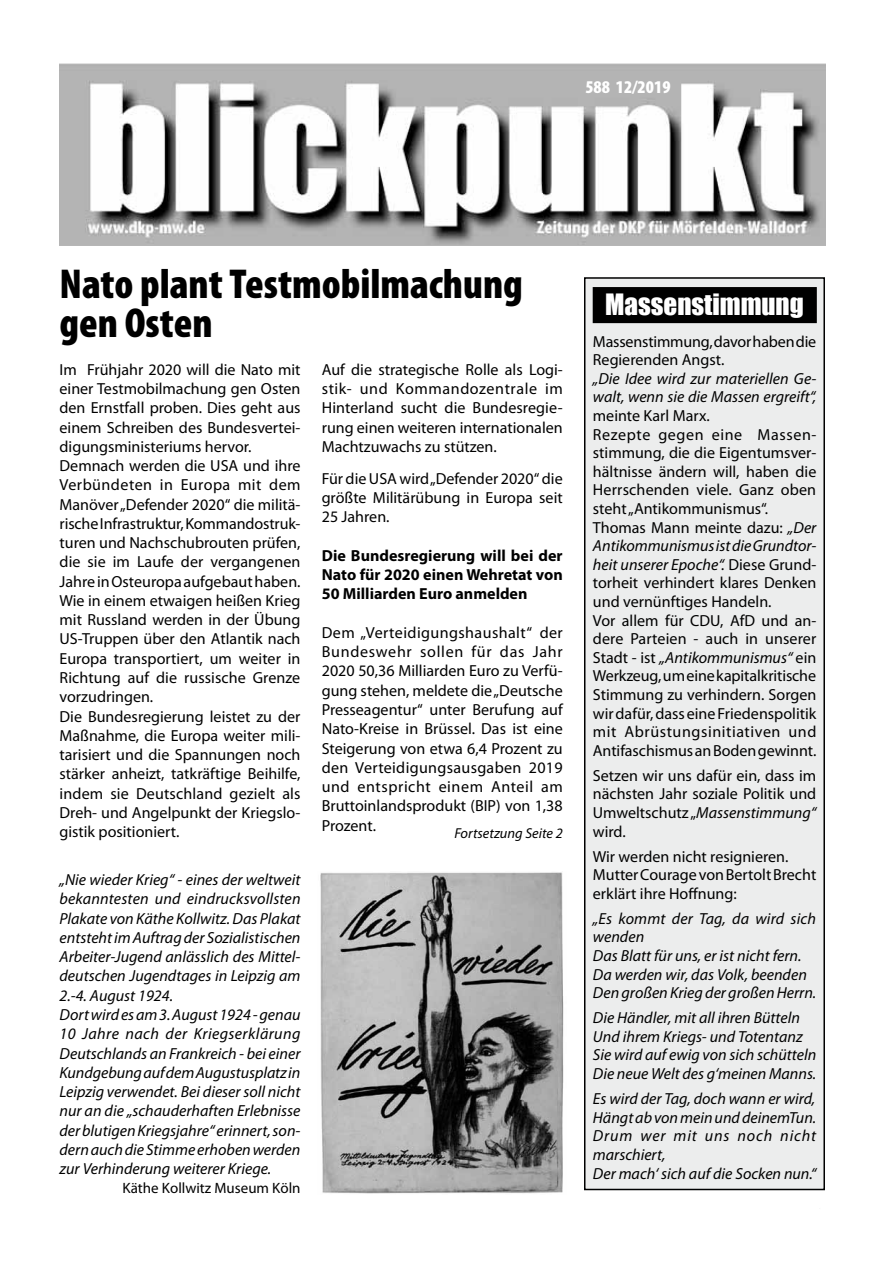
<style>
.page{position:relative;width:893px;height:1263px;background:#fff}
.page>*{position:absolute;margin:0;border:0;box-sizing:border-box;transform-origin:0 0}
.t1{font:900 condensed 42px/39px "Myriad Pro";color:#000}
.t2{font:27px "Impact";color:#fff}
.t3{font:900 condensed 18px "Myriad Pro";color:#fff}
.t4{font:16.05px/19.2px "Myriad Pro";color:#000}
.t5{font:italic 16.05px/19.2px "Myriad Pro";color:#000}
.t6{font:700 16.05px/19.2px "Myriad Pro";color:#000;text-align:justify}
.t7{font:15px "Myriad Pro";color:#000}
.t8{font:italic 14.4px "Myriad Pro";color:#000}
.s1{font-style:italic}
</style>
<div class="page">
<div style="left:585px;top:278px;width:239px;height:911px;background:#eceded"></div>
<div style="left:584px;top:277px;width:241px;height:913px;border:2px solid #000"></div>
<img style="left:60px;top:64px;width:766px;height:182px">
<div style="left:593px;top:288px;width:223px;height:34px;background:#000"></div>
<div style="left:593px;top:287px;width:224px;height:36px;border:2px solid #000"></div>
<img style="left:320px;top:872px;width:244px;height:322px">
<p class="t3" style="left:585px;top:77px;width:87px">588 12/2019</p>
<h1 class="t1" style="left:60px;top:265px;width:465px">Nato plant Testmobilmachung gen Osten</h1>
<p class="t4" style="left:60px;top:360px;width:243px">Im Frühjahr 2020 will die Nato mit einer Testmobilmachung gen Osten den Ernstfall proben. Dies geht aus einem Schreiben des Bundesvertei&shy;digungsministeriums hervor.<br>Demnach werden die USA und ihre Verbündeten in Europa mit dem Manöver „Defender 2020“ die militä&shy;rische Infrastruktur, Kommandostruk&shy;turen und Nachschubrouten prüfen, die sie im Laufe der vergangenen Jahre in Osteuropa aufgebaut haben.<br>Wie in einem etwaigen heißen Krieg mit Russland werden in der Übung US-Truppen über den Atlantik nach Europa transportiert, um weiter in Richtung auf die russische Grenze vorzudringen.<br>Die Bundesregierung leistet zu der Maßnahme, die Europa weiter mili&shy;tarisiert und die Spannungen noch stärker anheizt, tatkräftige Beihilfe, indem sie Deutschland gezielt als Dreh- und Angelpunkt der Kriegslo&shy;gistik positioniert.</p>
<p class="t4" style="left:322px;top:360px;width:243px;text-align:justify">Auf die strategische Rolle als Logi&shy;stik- und Kommandozentrale im Hinterland sucht die Bundesregie&shy;rung einen weiteren internationalen Machtzuwachs zu stützen.</p>
<p class="t4" style="left:322px;top:469px;width:242px;text-align:justify">Für die USA wird „Defender 2020“ die größte Militärübung in Europa seit 25 Jahren.</p>
<p class="t6" style="left:322px;top:545px;width:242px">Die Bundesregierung will bei der Nato für 2020 einen Wehretat von 50 Milliarden Euro anmelden</p>
<p class="t4" style="left:322px;top:623px;width:243px;text-align:justify">Dem „Verteidigungshaushalt“ der Bundeswehr sollen für das Jahr 2020 50,36 Milliarden Euro zu Verfü&shy;gung stehen, meldete die „Deutsche Presseagentur“ unter Berufung auf Nato-Kreise in Brüssel. Das ist eine Steigerung von etwa 6,4 Prozent zu den Verteidigungsausgaben 2019 und entspricht einem Anteil am Bruttoinlandsprodukt (BIP) von 1,38<br>Prozent.</p>
<p class="t8" style="left:454px;top:825px;width:110px">Fortsetzung Seite 2</p>
<p class="t5" style="left:60px;top:870px;width:243px">„Nie wieder Krieg“ - eines der weltweit bekanntesten und eindrucksvollsten Plakate von Käthe Kollwitz. Das Plakat entsteht im Auftrag der Sozialistischen Arbeiter-Jugend anlässlich des Mittel&shy;deutschen Jugendtages in Leipzig am 2.-4. August 1924.<br>Dort wird es am 3. August 1924 - genau 10 Jahre nach der Kriegserklärung Deutschlands an Frankreich - bei einer Kundgebung auf dem Augustusplatz in Leipzig verwendet. Bei dieser soll nicht nur an die „schauderhaften Erlebnisse der blutigen Kriegsjahre“ erinnert, son&shy;dern auch die Stimme erhoben werden zur Verhinderung weiterer Kriege.</p>
<p class="t7" style="left:122px;top:1179px;width:180px">Käthe Kollwitz Museum Köln</p>
<h2 class="t2" style="left:605px;top:284px;width:200px">Massenstimmung</h2>
<p class="t4" style="left:593px;top:332px;width:225px;line-height:18.6px">Massenstimmung, davor haben die<br>Regierenden Angst.</p>
<p class="t5" style="left:593px;top:369px;width:225px;line-height:18.6px">„Die Idee wird zur materiellen Ge&shy;walt, wenn sie die Massen ergreift“,</p>
<p class="t4" style="left:593px;top:406px;width:225px;line-height:18.6px">meinte Karl Marx.<br>Rezepte gegen eine Massen&shy;stimmung, die die Eigentumsver&shy;hältnisse ändern will, haben die<br>Herrschenden viele. Ganz oben steht „Antikommunismus“.<br>Thomas Mann meinte dazu: <span class="s1">„Der<br>Antikommunismus ist die Grundtor&shy;heit unserer Epoche“.</span> Diese Grund&shy;torheit verhindert klares Denken und vernünftiges Handeln.<br>Vor allem für CDU, AfD und an&shy;dere Parteien - auch in unserer<br>Stadt - ist <span class="s1">„Antikommunismus“</span> ein<br>Werkzeug, um eine kapitalkritische<br>Stimmung zu verhindern. Sorgen wir dafür, dass eine Friedenspolitik mit Abrüstungsinitiativen und<br>Antifaschismus an Boden gewinnt.</p>
<p class="t4" style="left:593px;top:766px;width:225px;line-height:18.6px;text-align:justify">Setzen wir uns dafür ein, dass im nächsten Jahr soziale Politik und Umweltschutz „<span class="s1">Massenstimmung“ </span>wird.</p>
<p class="t4" style="left:593px;top:847px;width:225px;line-height:18.6px">Wir werden nicht resignieren.<br>Mutter Courage von Bertolt Brecht erklärt ihre Hoffnung:</p>
<p class="t5" style="left:593px;top:909px;width:225px;line-height:18.6px">„Es kommt der Tag, da wird sich wenden<br>Das Blatt für uns, er ist nicht fern.<br>Da werden wir, das Volk, beenden<br>Den großen Krieg der großen Herrn.</p>
<p class="t5" style="left:593px;top:1008px;width:225px;line-height:18.6px">Die Händler, mit all ihren Bütteln Und ihrem Kriegs- und Totentanz Sie wird auf ewig von sich schütteln Die neue Welt des g‘meinen Manns.</p>
<p class="t5" style="left:593px;top:1089px;width:225px;line-height:18.8px">Es wird der Tag, doch wann er wird,<br>Hängt ab von mein und deinemTun.<br>Drum wer mit uns noch nicht marschiert,<br>Der mach‘ sich auf die Socken nun.“</p>
</div>
